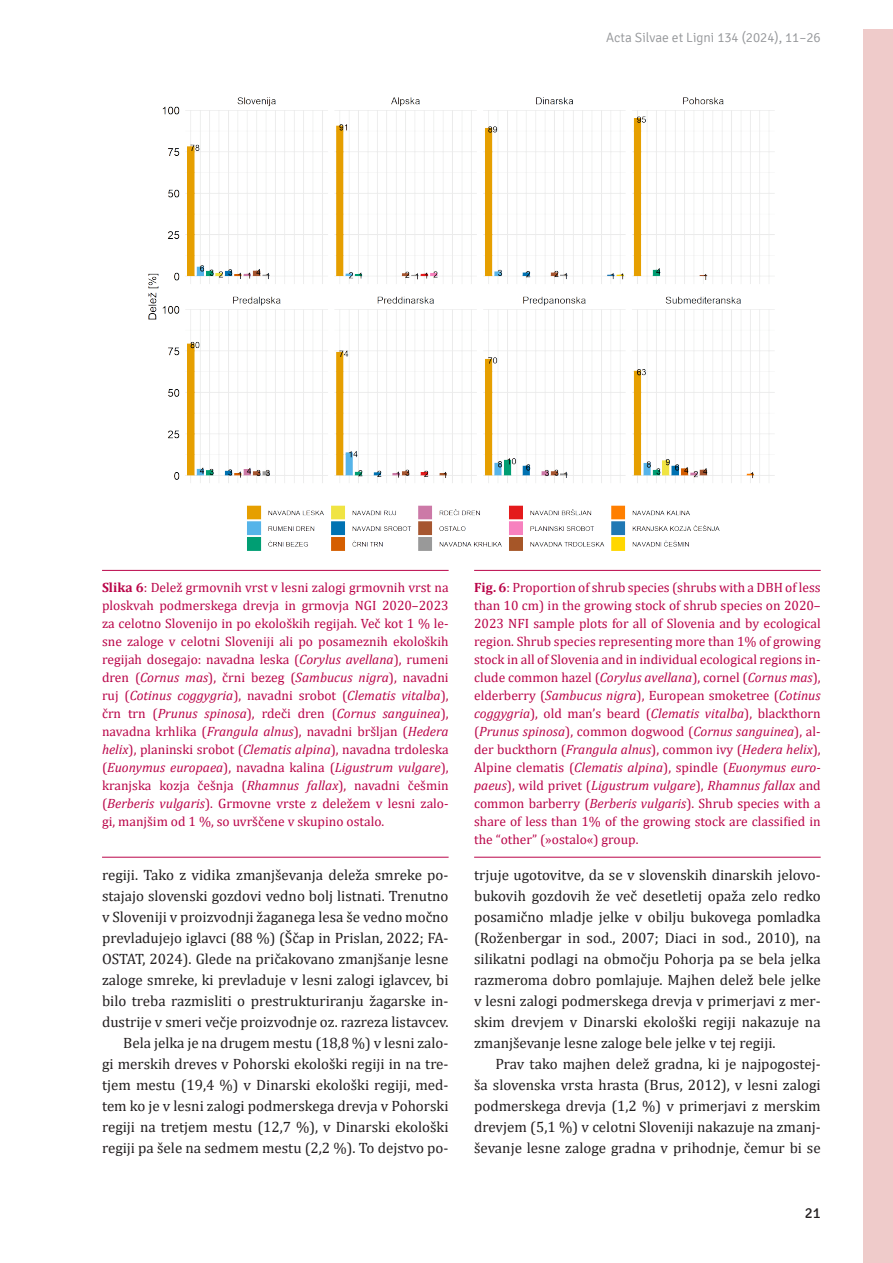
<style>
.page{position:relative;width:893px;height:1263px;background:#fff}
.page>*{position:absolute;margin:0;border:0;box-sizing:border-box;transform-origin:0 0}
._20Tekst{font:15px/21px "Cambria";color:#231f20;text-align:justify}
.t1{font:15px "Signika";color:#231f20}
._30Slika{font:13.5px/18px "Cambria";color:#ba0549;text-align:justify}
.t2{font:300 13.5px "Signika";color:#939598}
.s1{font-weight:700}
.s2{font-style:italic}
</style>
<div class="page">
<div style="left:863px;top:30px;width:30px;height:1233px;background:#efcbca"></div>
<img style="left:148px;top:97px;width:627px;height:454px">
<hr style="left:102px;top:570px;width:347px;height:1px;background:#ba0549">
<hr style="left:102px;top:857px;width:347px;height:1px;background:#ba0549">
<hr style="left:474px;top:570px;width:347px;height:1px;background:#ba0549">
<hr style="left:474px;top:857px;width:347px;height:1px;background:#ba0549">
<p class="t2" style="left:606px;top:31px;width:216px">Acta Silvae et Ligni 134 (2024), 11–26</p>
<p class="_30Slika" style="left:102px;top:578px;width:348px"><span class="s1">Slika 6</span>: Delež grmovnih vrst v lesni zalogi grmovnih vrst na ploskvah podmerskega drevja in grmovja NGI 2020–2023 za celotno Slovenijo in po ekoloških regijah. Več kot 1 % le&shy;sne zaloge v celotni Sloveniji ali po posameznih ekoloških regijah dosegajo: navadna leska (<span class="s2">Corylus avellana</span>), rumeni dren (<span class="s2">Cornus mas</span>), črni bezeg (<span class="s2">Sambucus nigra</span>), navadni ruj (<span class="s2">Cotinus coggygria</span>), navadni srobot (<span class="s2">Clematis vitalba</span>), črn trn (<span class="s2">Prunus spinosa</span>), rdeči dren (<span class="s2">Cornus sanguinea</span>), navadna krhlika (<span class="s2">Frangula alnus</span>), navadni bršljan (<span class="s2">Hedera helix</span>), planinski srobot (<span class="s2">Clematis alpina</span>), navadna trdoleska (<span class="s2">Euonymus europaea</span>), navadna kalina (<span class="s2">Ligustrum vulgare</span>), kranjska kozja češnja (<span class="s2">Rhamnus fallax</span>), navadni češmin (<span class="s2">Berberis vulgaris</span>). Grmovne vrste z deležem v lesni zalo&shy;gi, manjšim od 1 %, so uvrščene v skupino ostalo.</p>
<p class="_30Slika" style="left:474px;top:578px;width:348px"><span class="s1">Fig. 6</span>: Proportion of shrub species (shrubs with a DBH of less than 10 cm) in the growing stock of shrub species on 2020– 2023 NFI sample plots for all of Slovenia and by ecological region. Shrub species representing more than 1% of growing stock in all of Slovenia and in individual ecological regions in&shy;clude common hazel (<span class="s2">Corylus avellana</span>), cornel (<span class="s2">Cornus mas</span>), elderberry (<span class="s2">Sambucus nigra</span>), European smoketree (<span class="s2">Cotinus coggygria</span>), old man’s beard (<span class="s2">Clematis vitalba</span>), blackthorn (<span class="s2">Prunus spinosa</span>), common dogwood (<span class="s2">Cornus sanguinea</span>), al&shy;der buckthorn (<span class="s2">Frangula alnus</span>), common ivy (<span class="s2">Hedera helix</span>), Alpine clematis (<span class="s2">Clematis alpina</span>), spindle (<span class="s2">Euonymus euro&shy;paeus</span>), wild privet (<span class="s2">Ligustrum vulgare</span>), <span class="s2">Rhamnus fallax</span> and common barberry (<span class="s2">Berberis vulgaris</span>). Shrub species with a share of less than 1% of the growing stock are classified in the “other” (»ostalo«) group.</p>
<p class="_20Tekst" style="left:102px;top:864px;width:348px">regiji. Tako z vidika zmanjševanja deleža smreke po&shy;stajajo slovenski gozdovi vedno bolj listnati. Trenutno v Sloveniji v proizvodnji žaganega lesa še vedno močno prevladujejo iglavci (88 %) (Ščap in Prislan, 2022; FA-OSTAT, 2024). Glede na pričakovano zmanjšanje lesne zaloge smreke, ki prevladuje v lesni zalogi iglavcev, bi bilo treba razmisliti o prestrukturiranju žagarske in&shy;dustrije v smeri večje proizvodnje oz. razreza listavcev.</p>
<p class="_20Tekst" style="left:102px;top:1032px;width:348px;text-indent:21px">Bela jelka je na drugem mestu (18,8 %) v lesni zalo&shy;gi merskih dreves v Pohorski ekološki regiji in na tre&shy;tjem mestu (19,4 %) v Dinarski ekološki regiji, med&shy;tem ko je v lesni zalogi podmerskega drevja v Pohorski regiji na tretjem mestu (12,7 %), v Dinarski ekološki regiji pa šele na sedmem mestu (2,2 %). To dejstvo po-</p>
<p class="_20Tekst" style="left:474px;top:864px;width:348px">trjuje ugotovitve, da se v slovenskih dinarskih jelovo&shy;bukovih gozdovih že več desetletij opaža zelo redko posamično mladje jelke v obilju bukovega pomladka (Roženbergar in sod., 2007; Diaci in sod., 2010), na silikatni podlagi na območju Pohorja pa se bela jelka razmeroma dobro pomlajuje. Majhen delež bele jelke v lesni zalogi podmerskega drevja v primerjavi z mer&shy;skim drevjem v Dinarski ekološki regiji nakazuje na zmanjševanje lesne zaloge bele jelke v tej regiji.</p>
<p class="_20Tekst" style="left:474px;top:1053px;width:348px;text-indent:21px">Prav tako majhen delež gradna, ki je najpogostej&shy;ša slovenska vrsta hrasta (Brus, 2012), v lesni zalogi podmerskega drevja (1,2 %) v primerjavi z merskim drevjem (5,1 %) v celotni Sloveniji nakazuje na zmanj&shy;ševanje lesne zaloge gradna v prihodnje, čemur bi se</p>
<p class="t1" style="left:805px;top:1204px;width:17px">21</p>
</div>
